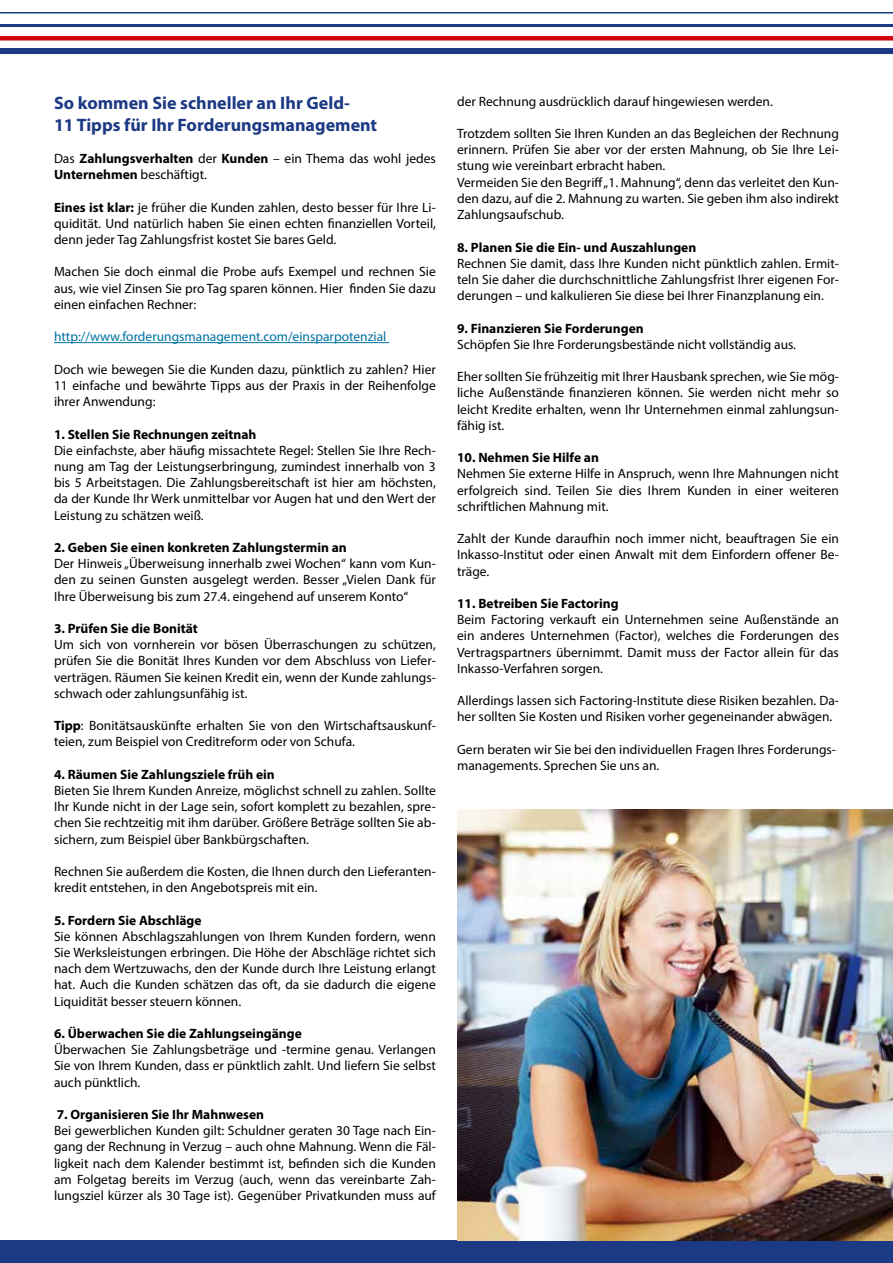
<style>
.page{position:relative;width:893px;height:1263px;background:#fff}
.page>*{position:absolute;margin:0;border:0;box-sizing:border-box;transform-origin:0 0}
.t1{font:700 18px/21.6px "Myriad Pro";color:#1c3984}
.t2{font:13.5px/16.2px "Myriad Pro";color:#000;text-align:justify}
.t3{font:700 13.5px "Myriad Pro";color:#000}
.t4{font:13.5px "Myriad Pro";color:#0071a2}
.s1{font-weight:700}
</style>
<div class="page">
<hr style="left:0;top:24px;width:893px;height:3px;background:#1c3984">
<div style="left:0;top:36px;width:893px;height:5px;background:#d1010e"></div>
<div style="left:0;top:48px;width:893px;height:6px;background:#1c3984"></div>
<hr style="left:0;top:12px;width:893px;height:2px;background:#1c3984">
<div style="left:0;top:1240px;width:893px;height:23px;background:#1c3984"></div>
<hr style="left:54px;top:342px;width:335px;height:1px;background:#0071a2">
<img style="left:457px;top:809px;width:436px;height:431px">
<h1 class="t1" style="left:54px;top:92px;width:325px">So kommen Sie schneller an Ihr Geld-<br>11 Tipps für Ihr Forderungsmanagement</h1>
<p class="t2" style="left:54px;top:150px;width:383px">Das <span class="s1">Zahlungsverhalten</span> der <span class="s1">Kunden</span> – ein Thema das wohl jedes<br><span class="s1">Unternehmen</span> beschäftigt.</p>
<p class="t2" style="left:54px;top:199px;width:383px"><span class="s1">Eines ist klar:</span> je früher die Kunden zahlen, desto besser für Ihre Li&shy;quidität. Und natürlich haben Sie einen echten finanziellen Vorteil, denn jeder Tag Zahlungsfrist kostet Sie bares Geld.</p>
<p class="t2" style="left:54px;top:264px;width:383px">Machen Sie doch einmal die Probe aufs Exempel und rechnen Sie aus, wie viel Zinsen Sie pro Tag sparen können. Hier finden Sie dazu einen einfachen Rechner:</p>
<p class="t4" style="left:54px;top:328px;width:334px">http://www.forderungsmanagement.com/einsparpotenzial</p>
<p class="t2" style="left:54px;top:361px;width:383px">Doch wie bewegen Sie die Kunden dazu, pünktlich zu zahlen? Hier 11 einfache und bewährte Tipps aus der Praxis in der Reihenfolge ihrer Anwendung:</p>
<p class="t3" style="left:54px;top:425px;width:204px">1. Stellen Sie Rechnungen zeitnah</p>
<p class="t2" style="left:54px;top:442px;width:383px">Die einfachste, aber häufig missachtete Regel: Stellen Sie Ihre Rech&shy;nung am Tag der Leistungserbringung, zumindest innerhalb von 3 bis 5 Arbeitstagen. Die Zahlungsbereitschaft ist hier am höchsten, da der Kunde Ihr Werk unmittelbar vor Augen hat und den Wert der Leistung zu schätzen weiß.</p>
<p class="t3" style="left:54px;top:538px;width:294px">2. Geben Sie einen konkreten Zahlungstermin an</p>
<p class="t2" style="left:54px;top:555px;width:383px">Der Hinweis „Überweisung innerhalb zwei Wochen“ kann vom Kun&shy;den zu seinen Gunsten ausgelegt werden. Besser „Vielen Dank für Ihre Überweisung bis zum 27.4. eingehend auf unserem Konto“</p>
<p class="t3" style="left:54px;top:619px;width:145px">3. Prüfen Sie die Bonität</p>
<p class="t2" style="left:54px;top:636px;width:383px">Um sich von vornherein vor bösen Überraschungen zu schützen, prüfen Sie die Bonität Ihres Kunden vor dem Abschluss von Liefer&shy;verträgen. Räumen Sie keinen Kredit ein, wenn der Kunde zahlungs&shy;schwach oder zahlungsunfähig ist.</p>
<p class="t2" style="left:54px;top:717px;width:383px"><span class="s1">Tipp</span>: Bonitätsauskünfte erhalten Sie von den Wirtschaftsauskunf&shy;teien, zum Beispiel von Creditreform oder von Schufa.</p>
<p class="t3" style="left:54px;top:765px;width:222px">4. Räumen Sie Zahlungsziele früh ein</p>
<p class="t2" style="left:54px;top:782px;width:383px">Bieten Sie Ihrem Kunden Anreize, möglichst schnell zu zahlen. Sollte Ihr Kunde nicht in der Lage sein, sofort komplett zu bezahlen, spre&shy;chen Sie rechtzeitig mit ihm darüber. Größere Beträge sollten Sie ab&shy;sichern, zum Beispiel über Bankbürgschaften.</p>
<p class="t2" style="left:54px;top:863px;width:383px">Rechnen Sie außerdem die Kosten, die Ihnen durch den Lieferanten&shy;kredit entstehen, in den Angebotspreis mit ein.</p>
<p class="t3" style="left:54px;top:911px;width:149px">5. Fordern Sie Abschläge</p>
<p class="t2" style="left:54px;top:928px;width:383px">Sie können Abschlagszahlungen von Ihrem Kunden fordern, wenn Sie Werksleistungen erbringen. Die Höhe der Abschläge richtet sich nach dem Wertzuwachs, den der Kunde durch Ihre Leistung erlangt hat. Auch die Kunden schätzen das oft, da sie dadurch die eigene Liquidität besser steuern können.</p>
<p class="t3" style="left:54px;top:1024px;width:249px">6. Überwachen Sie die Zahlungseingänge</p>
<p class="t2" style="left:54px;top:1041px;width:383px">Überwachen Sie Zahlungsbeträge und -termine genau. Verlangen Sie von Ihrem Kunden, dass er pünktlich zahlt. Und liefern Sie selbst auch pünktlich.</p>
<p class="t3" style="left:57px;top:1105px;width:209px">7. Organisieren Sie Ihr Mahnwesen</p>
<p class="t2" style="left:54px;top:1122px;width:383px">Bei gewerblichen Kunden gilt: Schuldner geraten 30 Tage nach Ein&shy;gang der Rechnung in Verzug – auch ohne Mahnung. Wenn die Fäl&shy;ligkeit nach dem Kalender bestimmt ist, befinden sich die Kunden am Folgetag bereits im Verzug (auch, wenn das vereinbarte Zah&shy;lungsziel kürzer als 30 Tage ist). Gegenüber Privatkunden muss auf</p>
<p class="t2" style="left:457px;top:93px;width:317px">der Rechnung ausdrücklich darauf hingewiesen werden.</p>
<p class="t2" style="left:457px;top:125px;width:383px;text-align:left">Trotzdem sollten Sie Ihren Kunden an das Begleichen der Rechnung erinnern. Prüfen Sie aber vor der ersten Mahnung, ob Sie Ihre Lei&shy;stung wie vereinbart erbracht haben.<br>Vermeiden Sie den Begriff „1. Mahnung“, denn das verleitet den Kun&shy;den dazu, auf die 2. Mahnung zu warten. Sie geben ihm also indirekt Zahlungsaufschub.</p>
<p class="t3" style="left:457px;top:238px;width:241px">8. Planen Sie die Ein- und Auszahlungen</p>
<p class="t2" style="left:457px;top:255px;width:383px">Rechnen Sie damit, dass Ihre Kunden nicht pünktlich zahlen. Ermit&shy;teln Sie daher die durchschnittliche Zahlungsfrist Ihrer eigenen For&shy;derungen – und kalkulieren Sie diese bei Ihrer Finanzplanung ein.</p>
<p class="t3" style="left:457px;top:319px;width:188px">9. Finanzieren Sie Forderungen</p>
<p class="t2" style="left:457px;top:336px;width:340px">Schöpfen Sie Ihre Forderungsbestände nicht vollständig aus.</p>
<p class="t2" style="left:457px;top:368px;width:383px">Eher sollten Sie frühzeitig mit Ihrer Hausbank sprechen, wie Sie mög&shy;liche Außenstände finanzieren können. Sie werden nicht mehr so leicht Kredite erhalten, wenn Ihr Unternehmen einmal zahlungsun&shy;fähig ist.</p>
<p class="t3" style="left:457px;top:449px;width:143px">10. Nehmen Sie Hilfe an</p>
<p class="t2" style="left:457px;top:465px;width:383px">Nehmen Sie externe Hilfe in Anspruch, wenn Ihre Mahnungen nicht erfolgreich sind. Teilen Sie dies Ihrem Kunden in einer weiteren schriftlichen Mahnung mit.</p>
<p class="t2" style="left:457px;top:530px;width:383px">Zahlt der Kunde daraufhin noch immer nicht, beauftragen Sie ein Inkasso-Institut oder einen Anwalt mit dem Einfordern offener Be&shy;träge.</p>
<p class="t3" style="left:457px;top:595px;width:163px">11. Betreiben Sie Factoring</p>
<p class="t2" style="left:457px;top:611px;width:383px">Beim Factoring verkauft ein Unternehmen seine Außenstände an ein anderes Unternehmen (Factor), welches die Forderungen des Vertragspartners übernimmt. Damit muss der Factor allein für das Inkasso-Verfahren sorgen.</p>
<p class="t2" style="left:457px;top:692px;width:383px">Allerdings lassen sich Factoring-Institute diese Risiken bezahlen. Da&shy;her sollten Sie Kosten und Risiken vorher gegeneinander abwägen.</p>
<p class="t2" style="left:457px;top:741px;width:380px">Gern beraten wir Sie bei den individuellen Fragen Ihres Forderungs&shy;managements. Sprechen Sie uns an.</p>
</div>
